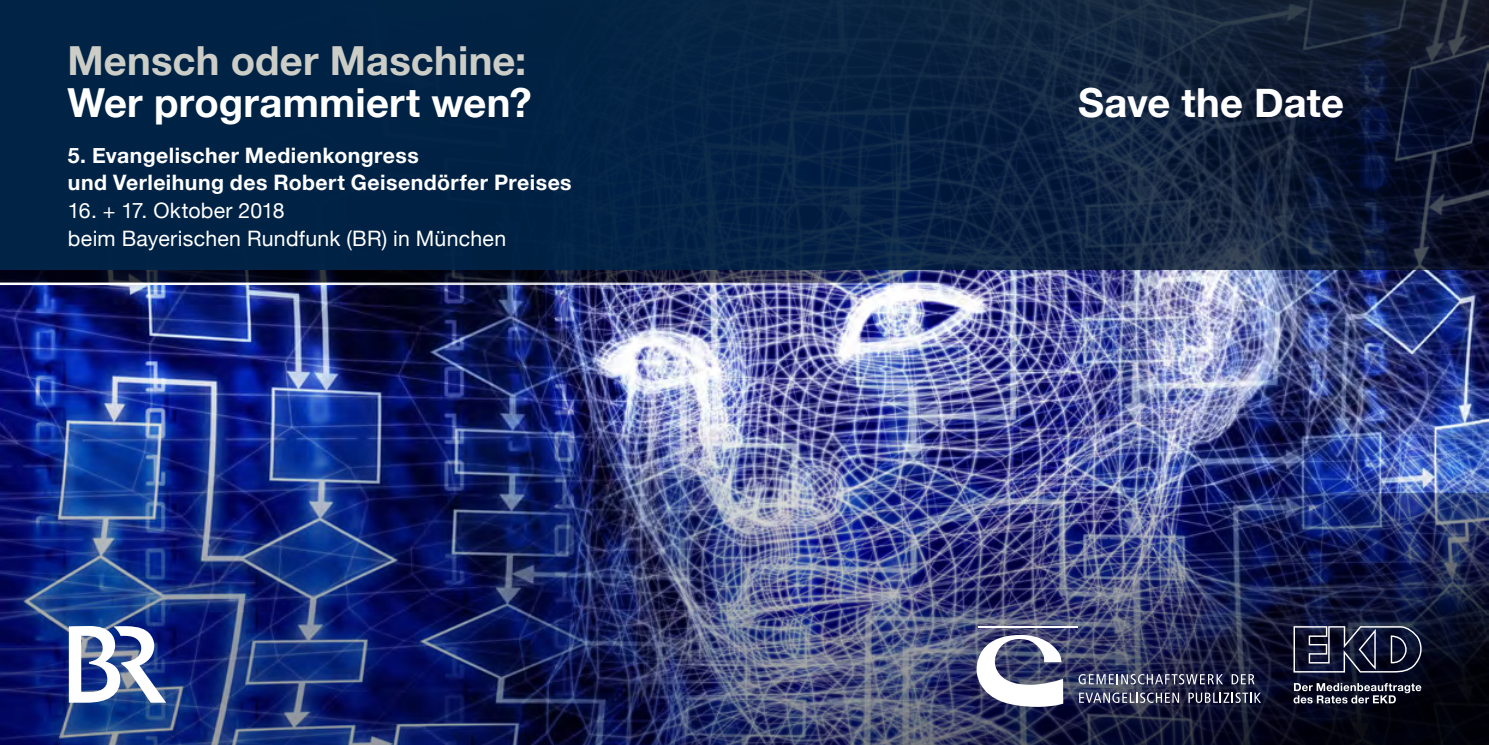
<style>
.page{position:relative;width:1489px;height:745px;background:#fff}
.page>*{position:absolute;margin:0;border:0;box-sizing:border-box;transform-origin:0 0}
.t1{font:700 40px "Helvetica Neue";letter-spacing:.005em;color:#fff}
.t2{font:700 40px "Helvetica Neue";letter-spacing:.005em;color:#cbcdc6}
.t3{font:700 21.25px/27.8px "Helvetica Neue";letter-spacing:.02em;color:#fff}
.t4{font:21.25px/27.5px "Helvetica Neue";letter-spacing:.015em;color:#fff}
</style>
<div class="page">
<img style="left:0;top:269px;width:1488px;height:475px">
<img style="left:620px;top:493px;width:868px;height:251px">
<svg style="left:1293px;top:625px;width:130px;height:47px;background:#31354d"></svg>
<svg style="left:1293px;top:682px;width:128px;height:21px;background:#4b4d5b"></svg>
<svg style="left:69px;top:625px;width:97px;height:77px"></svg>
<svg style="left:0;top:0;width:1488px;height:269px;background:#072140"></svg>
<svg style="left:1078px;top:673px;width:144px;height:11px;background:#656881"></svg>
<svg style="left:1231px;top:673px;width:23px;height:10px"></svg>
<svg style="left:976px;top:634px;width:87px;height:75px"></svg>
<hr style="left:978px;top:625px;width:99px;height:1px;background:#fff">
<svg style="left:1079px;top:692px;width:99px;height:10px"></svg>
<svg style="left:1188px;top:692px;width:72px;height:10px"></svg>
<svg style="left:0;top:269px;width:982px;height:13px;background:#161b36"></svg>
<hr style="left:0;top:282px;width:1488px;height:3px;background:#fff">
<h1 class="t2" style="left:67px;top:29px;width:460px">Mensch oder Maschine:</h1>
<h1 class="t1" style="left:67px;top:71px;width:466px">Wer programmiert wen?</h1>
<h1 class="t1" style="left:1078px;top:71px;width:267px">Save the Date</h1>
<p class="t3" style="left:68px;top:142px;width:505px">5. Evangelischer Medienkongress<br>und Verleihung des Robert Geisendörfer Preises</p>
<p class="t4" style="left:68px;top:198px;width:440px">16. + 17. Oktober 2018<br>beim Bayerischen Rundfunk (BR) in München</p>
</div>
